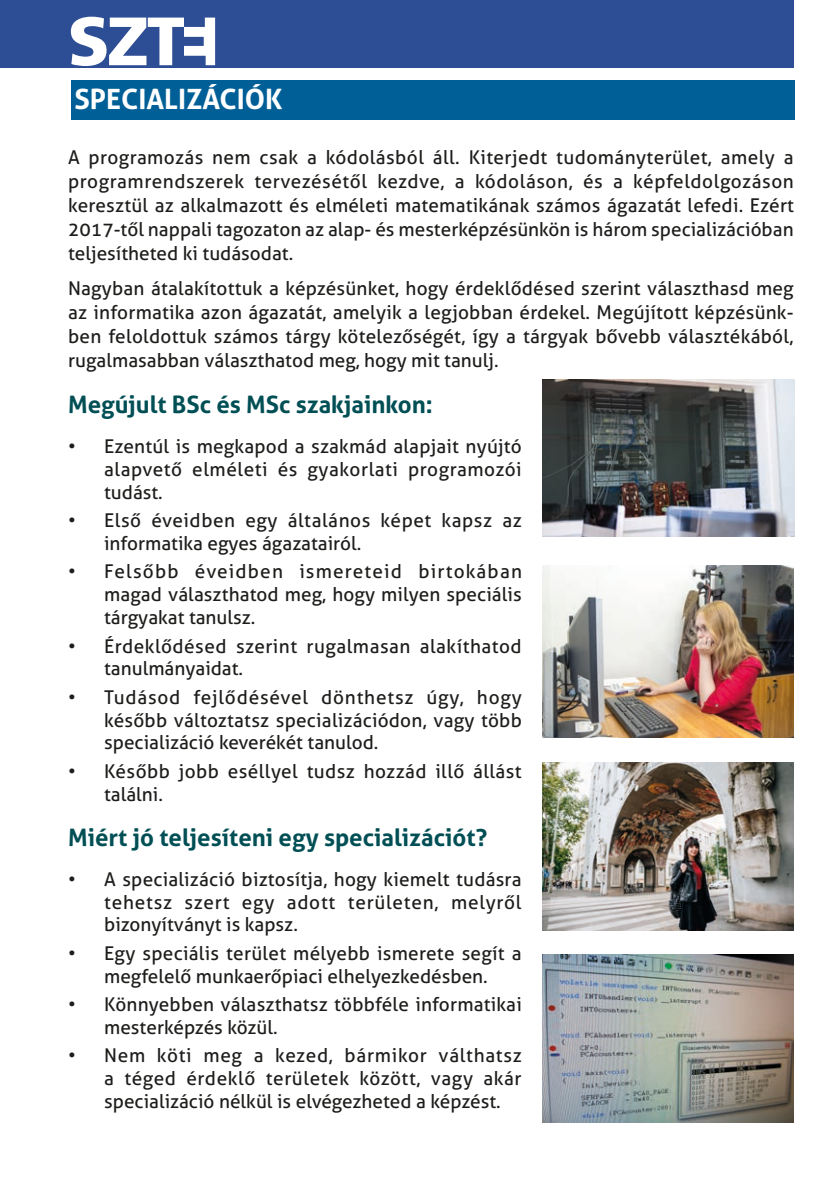
<style>
.page{position:relative;width:840px;height:1191px;background:#fff}
.page>*{position:absolute;margin:0;border:0;box-sizing:border-box;transform-origin:0 0}
.t1{font:700 28px "Aller";color:#fff}
.t2{font:700 24px "Aller";color:#004f55}
.szöveg{font:19px/22.8px "Aller";color:#1d1d1b;text-align:justify}
.szöveg-2{font:19px/22.8px "Aller";letter-spacing:.025em;color:#1d1d1b}
.szöveg-3{font:19px/22.8px "Aller";letter-spacing:.02em;color:#1d1d1b}
</style>
<div class="page">
<img style="left:542px;top:566px;width:251px;height:171px">
<img style="left:542px;top:762px;width:251px;height:169px">
<div style="left:0;top:0;width:793px;height:68px;background:#2d4d95"></div>
<img style="left:542px;top:954px;width:251px;height:169px">
<img style="left:542px;top:379px;width:252px;height:158px">
<div style="left:71px;top:81px;width:723px;height:39px;background:#005f97"></div>
<svg style="left:71px;top:17px;width:144px;height:49px"></svg>
<p class="t1" style="left:74px;top:82px;width:209px">SPECIALIZÁCIÓK</p>
<p class="szöveg" style="left:68px;top:145px;width:727px;line-height:24px">A programozás nem csak a kódolásból áll. Kiterjedt tudományterület, amely a programrendszerek tervezésétől kezdve, a kódoláson, és a képfeldolgozáson keresztül az alkalmazott és elméleti matematikának számos ágazatát lefedi. Ezért 2017-től nappali tagozaton az alap- és mesterképzésünkön is három specializációban teljesítheted ki tudásodat.</p>
<p class="szöveg" style="left:68px;top:276px;width:726px;line-height:24px">Nagyban átalakítottuk a képzésünket, hogy érdeklődésed szerint választhasd meg az informatika azon ágazatát, amelyik a legjobban érdekel. Megújított képzésünk&shy;ben feloldottuk számos tárgy kötelezőségét, így a tárgyak bővebb választékából, rugalmasabban választhatod meg, hogy mit tanulj.</p>
<p class="t2" style="left:68px;top:390px;width:366px">Megújult BSc és MSc szakjainkon:</p>
<p class="szöveg" style="left:104px;top:435px;width:419px;text-indent:-36px">• Ezentúl is megkapod a szakmád alapjait nyújtó alapvető elméleti és gyakorlati programozói tudást.</p>
<p class="szöveg" style="left:104px;top:509px;width:419px;text-indent:-36px">• Első éveidben egy általános képet kapsz az informatika egyes ágazatairól.</p>
<p class="szöveg" style="left:104px;top:560px;width:419px;text-indent:-36px">• Felsőbb éveidben ismereteid birtokában magad választhatod meg, hogy milyen speciális tárgyakat tanulsz.</p>
<p class="szöveg-2" style="left:104px;top:634px;width:419px;text-indent:-36px">• Érdeklődésed szerint rugalmasan alakíthatod tanulmányaidat.</p>
<p class="szöveg" style="left:104px;top:685px;width:419px;text-indent:-36px">• Tudásod fejlődésével dönthetsz úgy, hogy később változtatsz specializációdon, vagy több specializáció keverékét tanulod.</p>
<p class="szöveg-3" style="left:104px;top:759px;width:419px;text-indent:-36px">• Később jobb eséllyel tudsz hozzád illő állást találni.</p>
<p class="t2" style="left:68px;top:822px;width:420px">Miért jó teljesíteni egy specializációt?</p>
<p class="szöveg" style="left:104px;top:867px;width:418px;text-indent:-36px">• A specializáció biztosítja, hogy kiemelt tudásra tehetsz szert egy adott területen, melyről bizonyítványt is kapsz.</p>
<p class="szöveg" style="left:68px;top:941px;width:454px;text-align:center">• Egy speciális terület mélyebb ismerete segít a megfelelő munkaerőpiaci elhelyezkedésben.</p>
<p class="szöveg" style="left:104px;top:993px;width:419px;text-indent:-36px">• Könnyebben választhatsz többféle informatikai mesterképzés közül.</p>
<p class="szöveg" style="left:104px;top:1044px;width:419px;text-indent:-36px">• Nem köti meg a kezed, bármikor válthatsz a téged érdeklő területek között, vagy akár specializáció nélkül is elvégezheted a képzést.</p>
</div>
